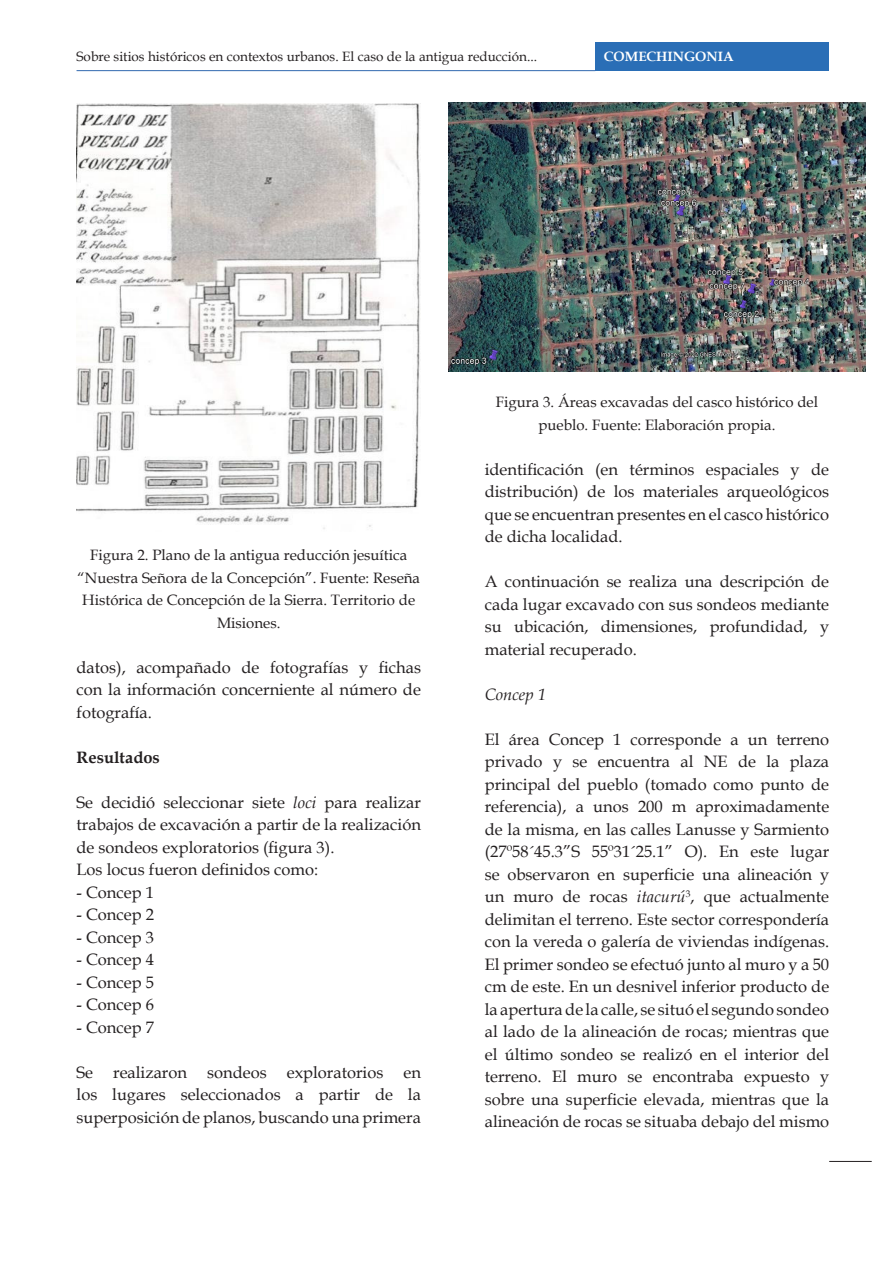
<style>
.page{position:relative;width:893px;height:1263px;background:#fff}
.page>*{position:absolute;margin:0;border:0;box-sizing:border-box;transform-origin:0 0}
.t1{font:16.5px/22.5px "Book Antiqua";color:#231f20;text-align:justify}
.t2{font:700 16.5px "Book Antiqua";color:#231f20}
.t3{font:italic 16.5px "Book Antiqua";color:#231f20}
.t4{font:15px/22.5px "Book Antiqua";color:#231f20;text-align:center}
.t5{font:13.5px "Book Antiqua";color:#231f20}
.t6{font:700 13.5px "Book Antiqua";color:#fff}
.s1{font-style:italic}
</style>
<div class="page">
<div style="left:595px;top:43px;width:234px;height:28px;background:#2a6eb6"></div>
<hr style="left:77px;top:70px;width:518px;height:1px;background:#3169b0">
<hr style="left:829px;top:1161px;width:43px;height:1px;background:#231f20">
<img style="left:77px;top:103px;width:344px;height:426px">
<img style="left:449px;top:103px;width:416px;height:269px">
<p class="t5" style="left:77px;top:47px;width:462px">Sobre sitios históricos en contextos urbanos. El caso de la antigua reducción...</p>
<p class="t6" style="left:604px;top:48px;width:131px">COMECHINGONIA</p>
<p class="t4" style="left:77px;top:544px;width:344px">Figura 2. Plano de la antigua reducción jesuítica “Nuestra Señora de la Concepción”. Fuente: Reseña Histórica de Concepción de la Sierra. Territorio de Misiones.</p>
<p class="t1" style="left:77px;top:656px;width:346px">datos), acompañado de fotografías y fichas con la información concerniente al número de fotografía.</p>
<p class="t2" style="left:77px;top:746px;width:85px">Resultados</p>
<p class="t1" style="left:77px;top:791px;width:346px">Se decidió seleccionar siete <span class="s1">loci</span> para realizar trabajos de excavación a partir de la realización de sondeos exploratorios (figura 3).</p>
<p class="t1" style="left:77px;top:858px;width:243px">Los locus fueron definidos como:</p>
<p class="t1" style="left:77px;top:881px;width:79px">- Concep 1</p>
<p class="t1" style="left:77px;top:903px;width:79px">- Concep 2</p>
<p class="t1" style="left:77px;top:926px;width:79px">- Concep 3</p>
<p class="t1" style="left:77px;top:948px;width:79px">- Concep 4</p>
<p class="t1" style="left:77px;top:971px;width:79px">- Concep 5</p>
<p class="t1" style="left:77px;top:993px;width:79px">- Concep 6</p>
<p class="t1" style="left:77px;top:1016px;width:79px">- Concep 7</p>
<p class="t1" style="left:77px;top:1061px;width:346px">Se realizaron sondeos exploratorios en los lugares seleccionados a partir de la superposición de planos, buscando una primera</p>
<p class="t4" style="left:496px;top:391px;width:324px">Figura 3. Áreas excavadas del casco histórico del pueblo. Fuente: Elaboración propia.</p>
<p class="t1" style="left:485px;top:458px;width:346px">identificación (en términos espaciales y de distribución) de los materiales arqueológicos que se encuentran presentes en el casco histórico de dicha localidad.</p>
<p class="t1" style="left:485px;top:570px;width:346px">A continuación se realiza una descripción de cada lugar excavado con sus sondeos mediante su ubicación, dimensiones, profundidad, y material recuperado.</p>
<p class="t3" style="left:485px;top:683px;width:63px">Concep 1</p>
<p class="t1" style="left:485px;top:728px;width:346px">El área Concep 1 corresponde a un terreno privado y se encuentra al NE de la plaza principal del pueblo (tomado como punto de referencia), a unos 200 m aproximadamente de la misma, en las calles Lanusse y Sarmiento (27º58´45.3”S 55º31´25.1” O). En este lugar se observaron en superficie una alineación y un muro de rocas <span class="s1">itacurú</span><sup>3</sup>, que actualmente delimitan el terreno. Este sector correspondería con la vereda o galería de viviendas indígenas.<br>El primer sondeo se efectuó junto al muro y a 50 cm de este. En un desnivel inferior producto de la apertura de la calle, se situó el segundo sondeo al lado de la alineación de rocas; mientras que el último sondeo se realizó en el interior del terreno. El muro se encontraba expuesto y sobre una superficie elevada, mientras que la alineación de rocas se situaba debajo del mismo</p>
</div>
